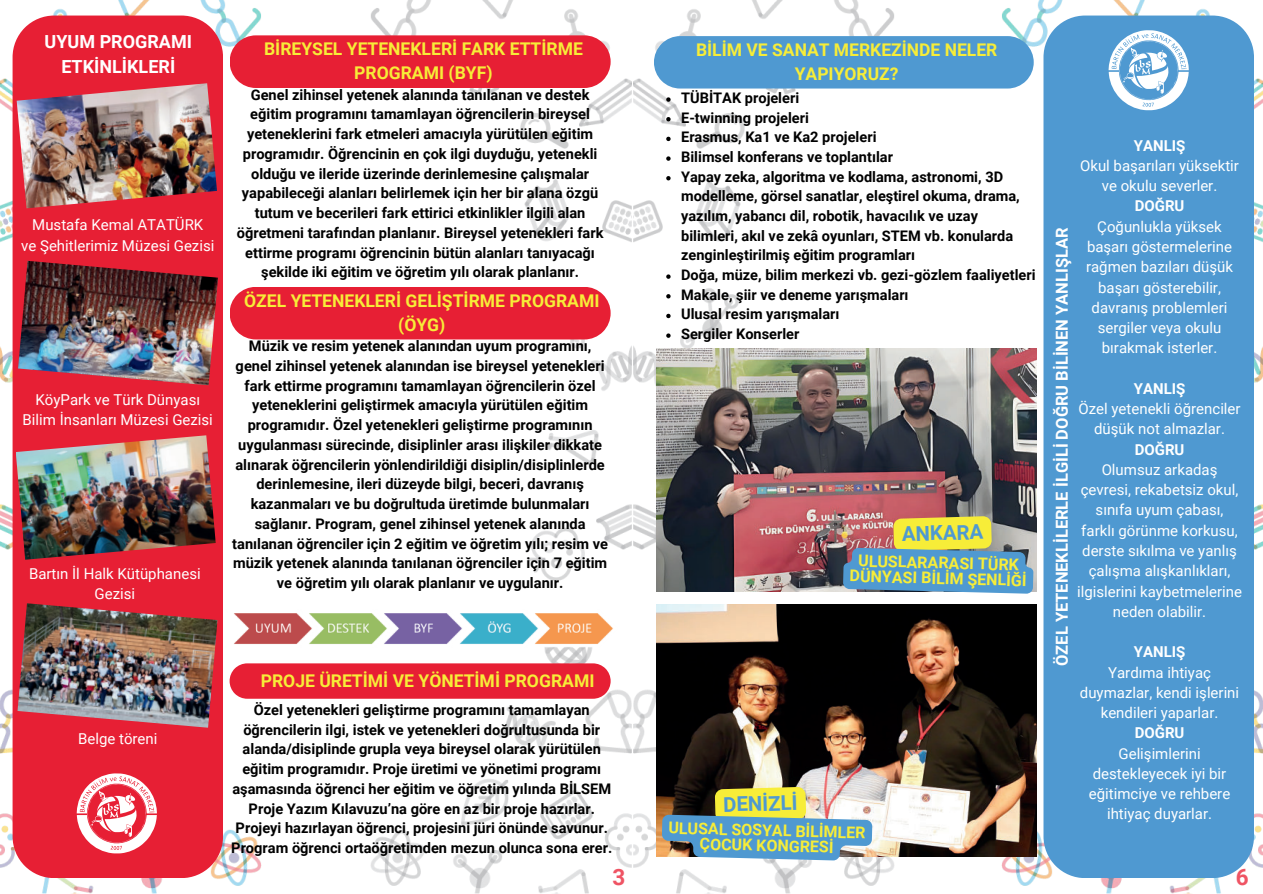
<style>
.page{position:relative;width:1263px;height:894px;background:#fff}
.page>*{position:absolute;margin:0;border:0;box-sizing:border-box;transform-origin:0 0}
.t1{font:700 22.5px "Roboto";color:#ef5464}
.t2{font:700 20.4px "Roboto";color:#4f99d1}
.t3{font:700 18px/24.8px "Roboto";color:#fff;text-align:center}
.t4{font:700 17.55px/24.2px "Roboto";color:#f7ed38;text-align:center}
.t5{font:700 17.4px/24px "Roboto";color:#f7ed38;text-align:center}
.t6{font:700 16.5px "Roboto";color:#fff}
.t7{font:700 16.05px/15.3px "Roboto";color:#f7ed38;text-align:center}
.t8{font:15px/20.2px "Roboto";color:#fff;text-align:center}
.t9{font:700 15px "Roboto";color:#fff}
.t10{font:700 14.55px/19.6px "Roboto";color:#000;text-align:center}
</style>
<div class="page">
<img style="left:973px;top:0;width:290px;height:893px">
<img style="left:634px;top:0;width:290px;height:893px">
<img style="left:341px;top:0;width:290px;height:893px">
<img style="left:0;top:0;width:290px;height:893px">
<div style="left:13px;top:16px;width:210px;height:861px;background:#e71f34"></div>
<svg style="left:77px;top:773px;width:80px;height:80px"></svg>
<div style="left:1043px;top:16px;width:211px;height:861px;background:#4f99d1"></div>
<svg style="left:1108px;top:30px;width:81px;height:80px"></svg>
<div style="left:230px;top:35px;width:381px;height:53px;background:#e71f34"></div>
<div style="left:230px;top:287px;width:381px;height:52px;background:#e71f34"></div>
<img style="left:218px;top:602px;width:76px;height:52px">
<img style="left:294px;top:602px;width:75px;height:52px">
<img style="left:369px;top:602px;width:75px;height:52px">
<img style="left:444px;top:602px;width:76px;height:52px">
<img style="left:520px;top:602px;width:105px;height:52px">
<div style="left:230px;top:663px;width:381px;height:35px;background:#e71f34"></div>
<img style="left:17px;top:83px;width:200px;height:125px">
<img style="left:18px;top:261px;width:200px;height:124px">
<img style="left:16px;top:435px;width:200px;height:124px">
<img style="left:18px;top:603px;width:200px;height:124px">
<img style="left:656px;top:349px;width:380px;height:242px">
<img style="left:656px;top:604px;width:380px;height:252px">
<svg style="left:666px;top:97px;width:5px;height:5px"></svg>
<svg style="left:666px;top:117px;width:5px;height:4px"></svg>
<svg style="left:666px;top:137px;width:5px;height:4px"></svg>
<svg style="left:666px;top:156px;width:5px;height:5px"></svg>
<svg style="left:666px;top:176px;width:5px;height:4px"></svg>
<svg style="left:666px;top:274px;width:5px;height:5px"></svg>
<svg style="left:666px;top:294px;width:5px;height:4px"></svg>
<svg style="left:666px;top:314px;width:5px;height:4px"></svg>
<svg style="left:666px;top:333px;width:5px;height:5px"></svg>
<div style="left:654px;top:36px;width:380px;height:52px;background:#4f99d1"></div>
<svg style="left:843px;top:516px;width:190px;height:77px;background:#88a39b"></svg>
<img style="left:662px;top:786px;width:210px;height:74px">
<p class="t3" style="left:45px;top:29px;width:149px">UYUM PROGRAMI<br>ETKİNLİKLERİ</p>
<p class="t8" style="left:21px;top:214px;width:195px">Mustafa Kemal ATATÜRK<br>ve Şehitlerimiz Müzesi Gezisi</p>
<p class="t8" style="left:23px;top:389px;width:192px">KöyPark ve Türk Dünyası<br>Bilim İnsanları Müzesi Gezisi</p>
<p class="t8" style="left:29px;top:562px;width:173px">Bartın İl Halk Kütüphanesi<br>Gezisi</p>
<p class="t8" style="left:78px;top:728px;width:81px">Belge töreni</p>
<p class="t4" style="left:264px;top:36px;width:320px">BİREYSEL YETENEKLERİ FARK ETTİRME<br>PROGRAMI (BYF)</p>
<p class="t10" style="left:237px;top:84px;width:368px">Genel zihinsel yetenek alanında tanılanan ve destek eğitim programını tamamlayan öğrencilerin bireysel yeteneklerini fark etmeleri amacıyla yürütülen eğitim programıdır. Öğrencinin en çok ilgi duyduğu, yetenekli olduğu ve ileride üzerinde derinlemesine çalışmalar yapabileceği alanları belirlemek için her bir alana özgü tutum ve becerileri fark ettirici etkinlikler ilgili alan öğretmeni tarafından planlanır. Bireysel yetenekleri fark ettirme programı öğrencinin bütün alanları tanıyacağı şekilde iki eğitim ve öğretim yılı olarak planlanır.</p>
<p class="t4" style="left:244px;top:287px;width:357px">ÖZEL YETENEKLERİ GELİŞTİRME PROGRAMI (ÖYG)</p>
<p class="t10" style="left:232px;top:335px;width:377px">Müzik ve resim yetenek alanından uyum programını, genel zihinsel yetenek alanından ise bireysel yetenekleri fark ettirme programını tamamlayan öğrencilerin özel yeteneklerini geliştirmek amacıyla yürütülen eğitim programıdır. Özel yetenekleri geliştirme programının uygulanması sürecinde, disiplinler arası ilişkiler dikkate alınarak öğrencilerin yönlendirildiği disiplin/disiplinlerde derinlemesine, ileri düzeyde bilgi, beceri, davranış kazanmaları ve bu doğrultuda üretimde bulunmaları sağlanır. Program, genel zihinsel yetenek alanında tanılanan öğrenciler için 2 eğitim ve öğretim yılı; resim ve müzik yetenek alanında tanılanan öğrenciler için 7 eğitim ve öğretim yılı olarak planlanır ve uygulanır.</p>
<p class="t4" style="left:261px;top:667px;width:335px">PROJE ÜRETİMİ VE YÖNETİMİ PROGRAMI</p>
<p class="t10" style="left:231px;top:699px;width:383px">Özel yetenekleri geliştirme programını tamamlayan öğrencilerin ilgi, istek ve yetenekleri doğrultusunda bir alanda/disiplinde grupla veya bireysel olarak yürütülen eğitim programıdır. Proje üretimi ve yönetimi programı aşamasında öğrenci her eğitim ve öğretim yılında BİLSEM Proje Yazım Kılavuzu’na göre en az bir proje hazırlar.<br>Projeyi hazırlayan öğrenci, projesini jüri önünde savunur.<br>Program öğrenci ortaöğretimden mezun olunca sona erer.</p>
<p class="t5" style="left:696px;top:37px;width:303px">BİLİM VE SANAT MERKEZİNDE NELER<br>YAPIYORUZ?</p>
<p class="t10" style="left:681px;top:87px;width:356px;text-align:left">TÜBİTAK projeleri<br>E-twinning projeleri<br>Erasmus, Ka1 ve Ka2 projeleri<br>Bilimsel konferans ve toplantılar<br>Yapay zeka, algoritma ve kodlama, astronomi, 3D modelleme, görsel sanatlar, eleştirel okuma, drama, yazılım, yabancı dil, robotik, havacılık ve uzay bilimleri, akıl ve zekâ oyunları, STEM vb. konularda zenginleştirilmiş eğitim programları<br>Doğa, müze, bilim merkezi vb. gezi-gözlem faaliyetleri Makale, şiir ve deneme yarışmaları<br>Ulusal resim yarışmaları<br>Sergiler Konserler</p>
<h2 class="t2" style="left:901px;top:519px;width:83px;rotate:-2deg">ANKARA</h2>
<p class="t7" style="left:850px;top:552px;width:179px;rotate:1deg">ULUSLARARASI TÜRK<br>DÜNYASI BİLİM ŞENLİĞİ</p>
<h2 class="t2" style="left:723px;top:790px;width:76px;rotate:-2deg">DENİZLİ</h2>
<p class="t7" style="left:669px;top:819px;width:199px;rotate:1deg">ULUSAL SOSYAL BİLİMLER<br>ÇOCUK KONGRESİ</p>
<p class="t9" style="left:1134px;top:135px;width:53px">YANLIŞ</p>
<p class="t8" style="left:1080px;top:155px;width:160px">Okul başarıları yüksektir ve okulu severler.</p>
<p class="t9" style="left:1135px;top:195px;width:51px">DOĞRU</p>
<p class="t8" style="left:1086px;top:216px;width:149px">Çoğunlukla yüksek başarı göstermelerine rağmen bazıları düşük başarı gösterebilir, davranış problemleri sergiler veya okulu bırakmak isterler.</p>
<p class="t9" style="left:1134px;top:378px;width:53px">YANLIŞ</p>
<p class="t8" style="left:1078px;top:398px;width:164px">Özel yetenekli öğrenciler düşük not almazlar.</p>
<p class="t9" style="left:1135px;top:438px;width:51px">DOĞRU</p>
<p class="t8" style="left:1077px;top:459px;width:166px">Olumsuz arkadaş çevresi, rekabetsiz okul, sınıfa uyum çabası, farklı görünme korkusu, derste sıkılma ve yanlış çalışma alışkanlıkları, ilgislerini kaybetmelerine neden olabilir.</p>
<p class="t9" style="left:1134px;top:641px;width:53px">YANLIŞ</p>
<p class="t8" style="left:1080px;top:661px;width:161px">Yardıma ihtiyaç duymazlar, kendi işlerini kendileri yaparlar.</p>
<p class="t9" style="left:1135px;top:722px;width:51px">DOĞRU</p>
<p class="t8" style="left:1089px;top:742px;width:143px">Gelişimlerini destekleyecek iyi bir eğitimciye ve rehbere ihtiyaç duyarlar.</p>
<p class="t6" style="left:1050px;top:666px;width:440px;rotate:-90deg">ÖZEL YETENEKLİLERLE İLGİLİ DOĞRU BİLİNEN YANLIŞLAR</p>
<h1 class="t1" style="left:612px;top:861px;width:14px">3</h1>
<h1 class="t1" style="left:1236px;top:861px;width:14px">6</h1>
</div>
